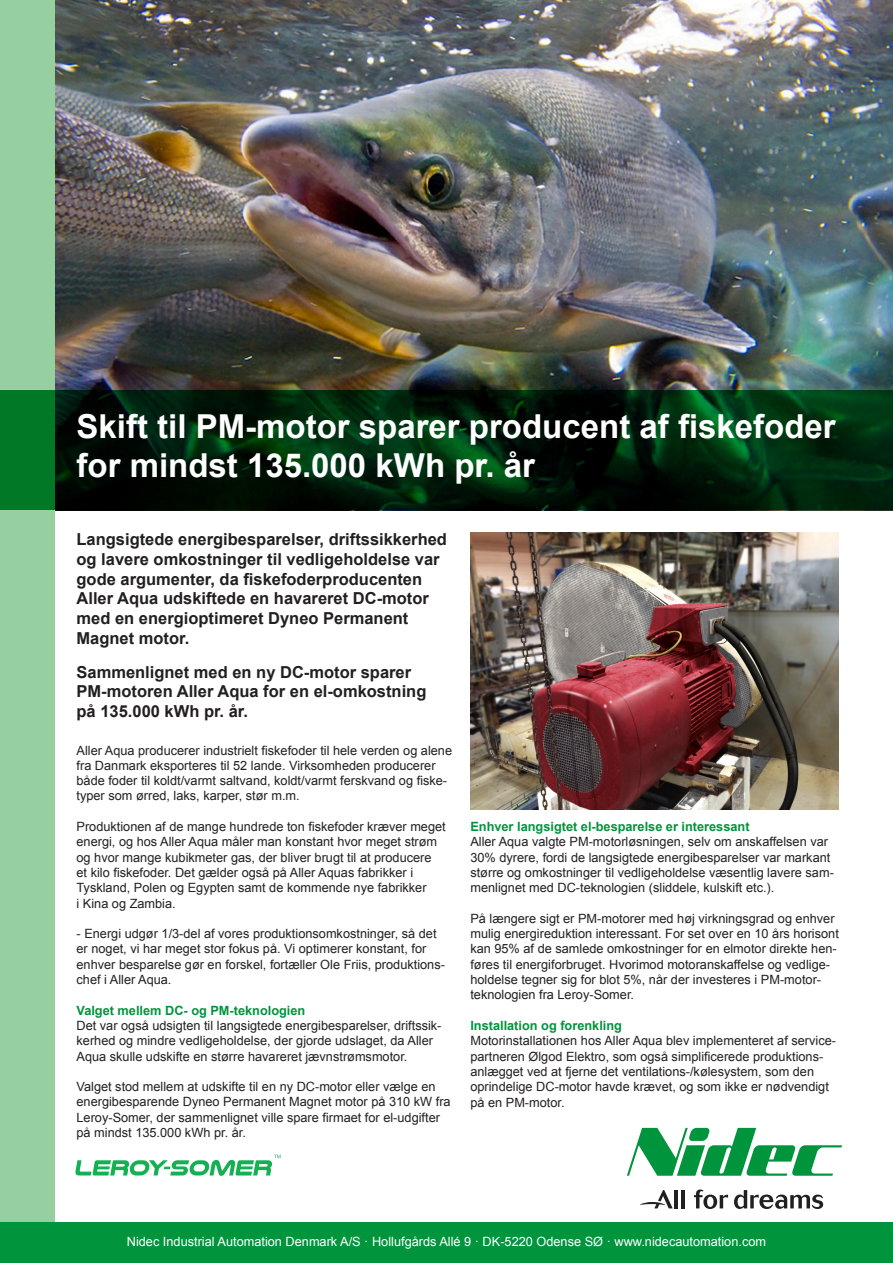
<style>
.page{position:relative;width:893px;height:1263px;background:#fff}
.page>*{position:absolute;margin:0;border:0;box-sizing:border-box;transform-origin:0 0}
.t1{font:700 33px/39.6px "Arial";color:#fff}
.t2{font:700 16.5px/19.8px "Arial";color:#231f20}
.t3{font:12.75px/15.3px "Arial";color:#231f20}
.t4{font:700 12.75px "Arial";color:#00943d}
.t5{font:12.75px "Arial";color:#fff}
</style>
<div class="page">
<img style="left:54px;top:0;width:839px;height:390px">
<div style="left:0;top:0;width:54px;height:1263px;background:#97d0a0"></div>
<svg style="left:627px;top:1128px;width:215px;height:48px"></svg>
<svg style="left:694px;top:1189px;width:34px;height:20px"></svg>
<svg style="left:734px;top:1190px;width:89px;height:19px"></svg>
<hr style="left:675px;top:1190px;width:3px;height:18px;background:#231f20">
<hr style="left:682px;top:1190px;width:3px;height:18px;background:#231f20">
<svg style="left:640px;top:1190px;width:33px;height:18px"></svg>
<svg style="left:0;top:390px;width:893px;height:120px;background:#00250c"></svg>
<img style="left:470px;top:533px;width:369px;height:277px">
<div style="left:0;top:1222px;width:893px;height:41px;background:#00943d"></div>
<svg style="left:75px;top:1155px;width:206px;height:21px"></svg>
<p class="t1" style="left:77px;top:407px;width:761px">Skift til PM-motor sparer producent af fiskefoder for mindst 135.000 kWh pr. år</p>
<p class="t2" style="left:77px;top:530px;width:372px">Langsigtede energibesparelser, driftssikkerhed og lavere omkostninger til vedligeholdelse var gode argumenter, da fiskefoderproducenten Aller Aqua udskiftede en havareret DC-motor med en energioptimeret Dyneo Permanent Magnet motor.</p>
<p class="t2" style="left:77px;top:662px;width:351px">Sammenlignet med en ny DC-motor sparer<br>PM-motoren Aller Aqua for en el-omkostning på 135.000 kWh pr. år.</p>
<p class="t3" style="left:77px;top:742px;width:377px">Aller Aqua producerer industrielt fiskefoder til hele verden og alene fra Danmark eksporteres til 52 lande. Virksomheden producerer både foder til koldt/varmt saltvand, koldt/varmt ferskvand og fiske&shy;typer som ørred, laks, karper, stør m.m.</p>
<p class="t3" style="left:77px;top:819px;width:371px">Produktionen af de mange hundrede ton fiskefoder kræver meget energi, og hos Aller Aqua måler man konstant hvor meget strøm og hvor mange kubikmeter gas, der bliver brugt til at producere<br>et kilo fiskefoder. Det gælder også på Aller Aquas fabrikker i Tyskland, Polen og Egypten samt de kommende nye fabrikker<br>i Kina og Zambia.</p>
<p class="t3" style="left:77px;top:926px;width:370px">- Energi udgør 1/3-del af vores produktionsomkostninger, så det er noget, vi har meget stor fokus på. Vi optimerer konstant, for enhver besparelse gør en forskel, fortæller Ole Friis, produktions&shy;chef i Aller Aqua.</p>
<p class="t4" style="left:77px;top:1002px;width:230px">Valget mellem DC- og PM-teknologien</p>
<p class="t3" style="left:77px;top:1018px;width:366px">Det var også udsigten til langsigtede energibesparelser, driftssik&shy;kerhed og mindre vedligeholdelse, der gjorde udslaget, da Aller<br>Aqua skulle udskifte en større havareret jævnstrømsmotor.</p>
<p class="t3" style="left:77px;top:1079px;width:376px">Valget stod mellem at udskifte til en ny DC-motor eller vælge en energibesparende Dyneo Permanent Magnet motor på 310 kW fra Leroy-Somer, der sammenlignet ville spare firmaet for el-udgifter på mindst 135.000 kWh pr. år.</p>
<p class="t4" style="left:470px;top:818px;width:281px">Enhver langsigtet el-besparelse er interessant</p>
<p class="t3" style="left:470px;top:834px;width:365px">Aller Aqua valgte PM-motorløsningen, selv om anskaffelsen var 30% dyrere, fordi de langsigtede energibesparelser var markant større og omkostninger til vedligeholdelse væsentlig lavere sam&shy;menlignet med DC-teknologien (sliddele, kulskift etc.).</p>
<p class="t3" style="left:470px;top:911px;width:370px">På længere sigt er PM-motorer med høj virkningsgrad og enhver mulig energireduktion interessant. For set over en 10 års horisont kan 95% af de samlede omkostninger for en elmotor direkte hen&shy;føres til energiforbruget. Hvorimod motoranskaffelse og vedlige&shy;holdelse tegner sig for blot 5%, når der investeres i PM-motor&shy;teknologien fra Leroy-Somer.</p>
<p class="t4" style="left:470px;top:1017px;width:153px">Installation og forenkling</p>
<p class="t3" style="left:470px;top:1033px;width:367px">Motorinstallationen hos Aller Aqua blev implementeret af service&shy;partneren Ølgod Elektro, som også simplificerede produktions&shy;anlægget ved at fjerne det ventilations-/kølesystem, som den oprindelige DC-motor havde krævet, og som ikke er nødvendigt på en PM-motor.</p>
<p class="t5" style="left:127px;top:1233px;width:641px">Nidec Industrial Automation Denmark A/S · Hollufgårds Allé 9 · DK-5220 Odense SØ · www.nidecautomation.com</p>
</div>
